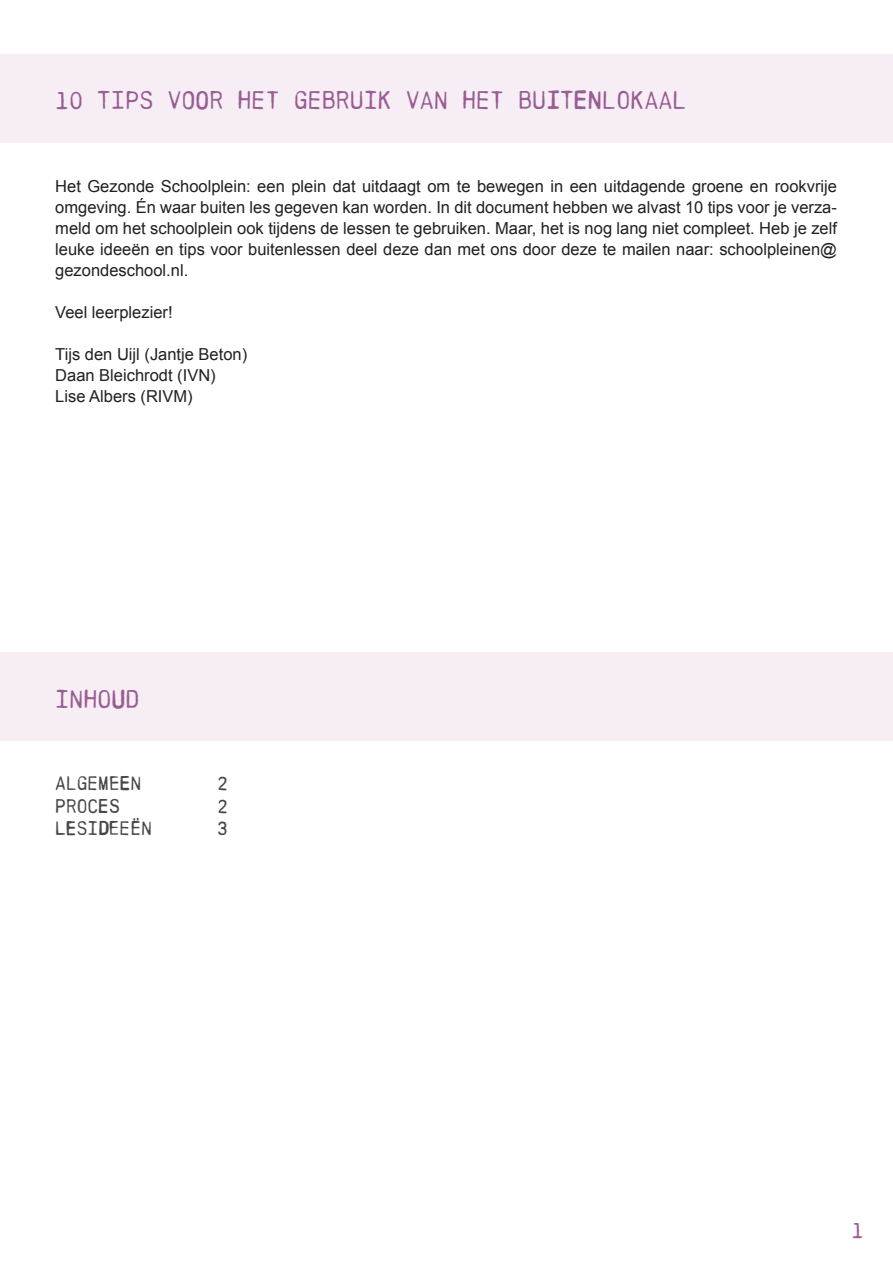
<style>
.page{position:relative;width:893px;height:1263px;background:#fff}
.page>*{position:absolute;margin:0;border:0;box-sizing:border-box;transform-origin:0 0}
.Kop_in_tekst{font:25.5px "PRINTF";color:#995c93}
.t1{font:22.5px "PRINTF";color:#995c93}
.Kopjes_medium_PRINT{font:19.5px "PRINTF";color:#464748}
.Tekst{font:16.5px/21px "Arial";color:#231f20;text-align:justify}
</style>
<div class="page">
<div style="left:0;top:54px;width:893px;height:89px;background:#f6eef4"></div>
<div style="left:0;top:652px;width:893px;height:89px;background:#f6eef4"></div>
<p class="Kop_in_tekst" style="left:55px;top:85px;width:633px">10 TIPS VOOR HET GEBRUIK VAN HET BUITENLOKAAL</p>
<h1 class="Kop_in_tekst" style="left:55px;top:85px;width:72px">TITEL</h1>
<p class="Tekst" style="left:55px;top:176px;width:783px">Het Gezonde Schoolplein: een plein dat uitdaagt om te bewegen in een uitdagende groene en rookvrije omgeving. Én waar buiten les gegeven kan worden. In dit document hebben we alvast 10 tips voor je verza&shy;meld om het schoolplein ook tijdens de lessen te gebruiken. Maar, het is nog lang niet compleet. Heb je zelf leuke ideeën en tips voor buitenlessen deel deze dan met ons door deze te mailen naar: schoolpleinen@ gezondeschool.nl.</p>
<p class="Tekst" style="left:55px;top:302px;width:119px">Veel leerplezier!</p>
<p class="Tekst" style="left:55px;top:344px;width:193px">Tijs den Uijl (Jantje Beton)</p>
<p class="Tekst" style="left:55px;top:365px;width:162px">Daan Bleichrodt (IVN)</p>
<p class="Tekst" style="left:55px;top:386px;width:139px">Lise Albers (RIVM)</p>
<p class="Kop_in_tekst" style="left:55px;top:684px;width:86px">INHOUD</p>
<p class="Kopjes_medium_PRINT" style="left:55px;top:772px;width:87px">ALGEMEEN</p>
<p class="Kopjes_medium_PRINT" style="left:217px;top:772px;width:12px">2</p>
<p class="Kopjes_medium_PRINT" style="left:55px;top:795px;width:66px">PROCES</p>
<p class="Kopjes_medium_PRINT" style="left:217px;top:795px;width:12px">2</p>
<p class="Kopjes_medium_PRINT" style="left:55px;top:817px;width:98px">LESIDEEËN</p>
<p class="Kopjes_medium_PRINT" style="left:217px;top:817px;width:12px">3</p>
<h2 class="t1" style="left:851px;top:1217px;width:14px">1</h2>
</div>
